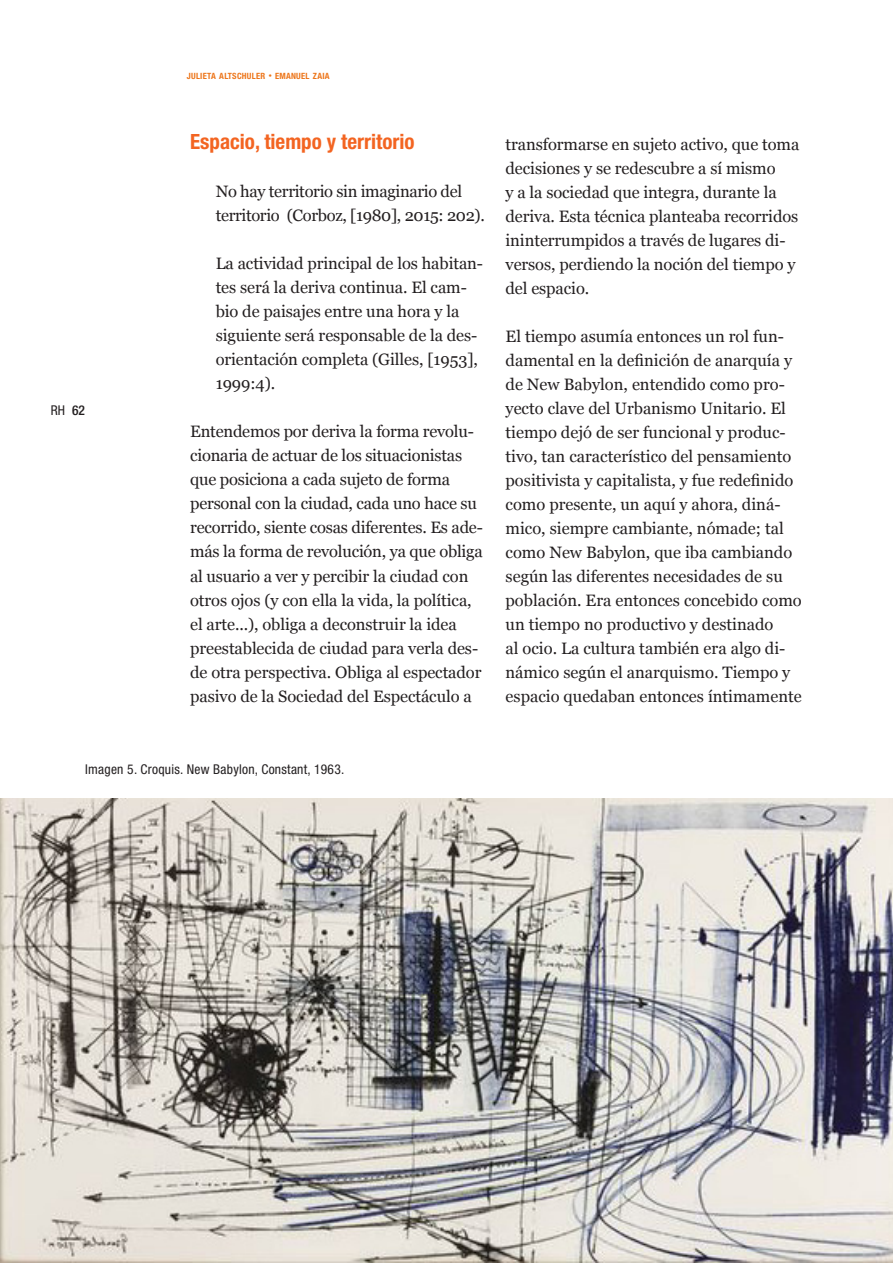
<style>
.page{position:relative;width:893px;height:1263px;background:#fff}
.page>*{position:absolute;margin:0;border:0;box-sizing:border-box;transform-origin:0 0}
.Normal1{font:700 condensed 21px "Helvetica Neue LT Std";color:#f36421}
.TEXTO_CORRIDO{font:16.5px/24px "Georgia";letter-spacing:-.005em;color:#231f20}
.CITA_CON_SANGRIA{font:16.5px/24px "Georgia";letter-spacing:-.005em;color:#231f20}
.EPIGRAFE{font:condensed 13.5px "Helvetica Neue LT Std";letter-spacing:.02em;color:#231f20}
.t1{font:700 condensed 8.55px "Helvetica Neue LT Std";letter-spacing:.03em;color:#ed761b}
.s1{font-weight:500}
.s2{font-size:12.3px}
</style>
<div class="page">
<img style="left:0;top:798px;width:893px;height:465px">
<p class="EPIGRAFE" style="left:51px;top:403px;width:36px">RH <span class="s1">62</span></p>
<p class="t1" style="left:187px;top:70px;width:144px">JULIETA ALTSCHULER <span class="s2">·</span> EMANUEL ZAIA</p>
<p class="Normal1" style="left:190px;top:129px;width:226px">Espacio, tiempo y territorio</p>
<p class="CITA_CON_SANGRIA" style="left:216px;top:180px;width:271px">No hay territorio sin imaginario del territorio (Corboz, [1980], 2015: 202).</p>
<p class="CITA_CON_SANGRIA" style="left:216px;top:252px;width:269px">La actividad principal de los habitan&shy;tes será la deriva continua. El cam&shy;bio de paisajes entre una hora y la siguiente será responsable de la des&shy;orientación completa (Gilles, [1953],<br>1999:4).</p>
<p class="TEXTO_CORRIDO" style="left:190px;top:420px;width:294px">Entendemos por deriva la forma revolu&shy;cionaria de actuar de los situacionistas que posiciona a cada sujeto de forma personal con la ciudad, cada uno hace su recorrido, siente cosas diferentes. Es ade&shy;más la forma de revolución, ya que obliga al usuario a ver y percibir la ciudad con otros ojos (y con ella la vida, la política, el arte...), obliga a deconstruir la idea preestablecida de ciudad para verla des&shy;de otra perspectiva. Obliga al espectador pasivo de la Sociedad del Espectáculo a</p>
<p class="TEXTO_CORRIDO" style="left:506px;top:133px;width:295px">transformarse en sujeto activo, que toma decisiones y se redescubre a sí mismo<br>y a la sociedad que integra, durante la deriva. Esta técnica planteaba recorridos ininterrumpidos a través de lugares di&shy;versos, perdiendo la noción del tiempo y del espacio.</p>
<p class="TEXTO_CORRIDO" style="left:506px;top:325px;width:298px">El tiempo asumía entonces un rol fun&shy;damental en la definición de anarquía y de New Babylon, entendido como pro&shy;yecto clave del Urbanismo Unitario. El tiempo dejó de ser funcional y produc&shy;tivo, tan característico del pensamiento positivista y capitalista, y fue redefinido como presente, un aquí y ahora, diná&shy;mico, siempre cambiante, nómade; tal como New Babylon, que iba cambiando según las diferentes necesidades de su población. Era entonces concebido como un tiempo no productivo y destinado<br>al ocio. La cultura también era algo di&shy;námico según el anarquismo. Tiempo y espacio quedaban entonces íntimamente</p>
<p class="EPIGRAFE" style="left:85px;top:762px;width:261px">Imagen 5. Croquis. New Babylon, Constant, 1963.</p>
</div>
